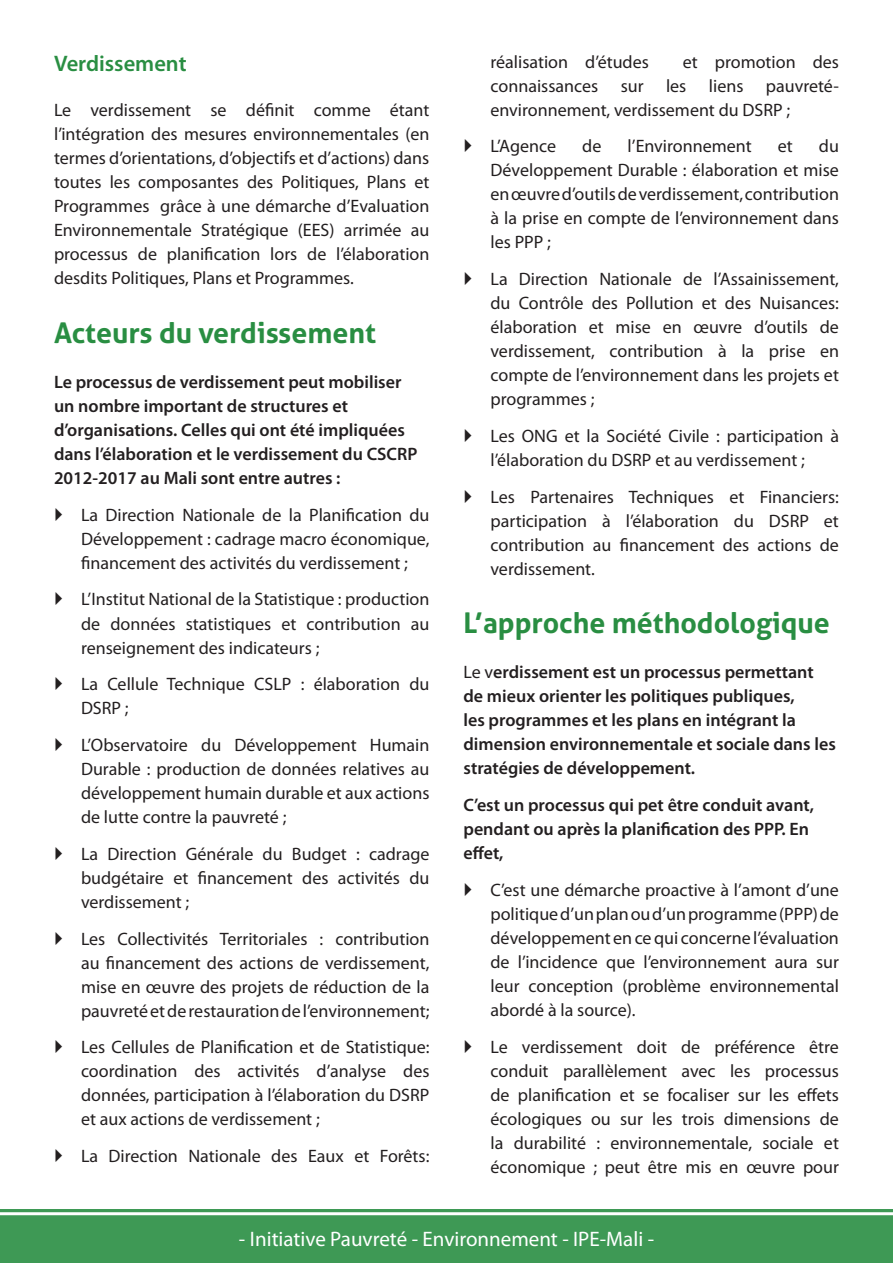
<style>
.page{position:relative;width:893px;height:1263px;background:#fff}
.page>*{position:absolute;margin:0;border:0;box-sizing:border-box;transform-origin:0 0}
.titre{font:700 28.5px "Aller";color:#298e42}
.sous_titre_2{font:600 22.5px "Myriad Pro";color:#298e42}
.t1{font:21px "Myriad Pro";color:#fff}
.puce{font:18px/24px "Myriad Pro";color:#231f20;text-align:justify}
.t2{font:600 18px/24px "Myriad Pro";color:#231f20}
.s1{font-weight:400}
</style>
<div class="page">
<div style="left:0;top:1209px;width:893px;height:54px;background:#3e9955"></div>
<hr style="left:0;top:1212px;width:893px;height:3px;background:#fff">
<p class="sous_titre_2" style="left:54px;top:49px;width:134px">Verdissement</p>
<p class="puce" style="left:54px;top:98px;width:377px">Le verdissement se définit comme étant l’intégration des mesures environnementales (en termes d’orientations, d’objectifs et d’actions) dans toutes les composantes des Politiques, Plans et Programmes grâce à une démarche d’Evaluation Environnementale Stratégique (EES) arrimée au processus de planification lors de l’élaboration desdits Politiques, Plans et Programmes.</p>
<p class="titre" style="left:54px;top:315px;width:324px">Acteurs du verdissement</p>
<p class="t2" style="left:54px;top:369px;width:365px">Le processus de verdissement peut mobiliser un nombre important de structures et d’organisations. Celles qui ont été impliquées dans l’élaboration et le verdissement du CSCRP 2012-2017 au Mali sont entre autres :</p>
<p class="puce" style="left:81px;top:502px;width:350px">La Direction Nationale de la Planification du Développement : cadrage macro économique, financement des activités du verdissement ;</p>
<p class="puce" style="left:81px;top:587px;width:350px">L’Institut National de la Statistique : production de données statistiques et contribution au renseignement des indicateurs ;</p>
<p class="puce" style="left:81px;top:672px;width:350px">La Cellule Technique CSLP : élaboration du<br>DSRP ;</p>
<p class="puce" style="left:81px;top:733px;width:350px">L’Observatoire du Développement Humain Durable : production de données relatives au développement humain durable et aux actions de lutte contre la pauvreté ;</p>
<p class="puce" style="left:81px;top:841px;width:350px">La Direction Générale du Budget : cadrage budgétaire et financement des activités du verdissement ;</p>
<p class="puce" style="left:81px;top:926px;width:350px">Les Collectivités Territoriales : contribution au financement des actions de verdissement, mise en œuvre des projets de réduction de la pauvreté et de restauration de l’environnement;</p>
<p class="puce" style="left:81px;top:1035px;width:350px">Les Cellules de Planification et de Statistique: coordination des activités d’analyse des données, participation à l’élaboration du DSRP et aux actions de verdissement ;</p>
<p class="puce" style="left:81px;top:1144px;width:350px">La Direction Nationale des Eaux et Forêts:</p>
<p class="puce" style="left:490px;top:49px;width:350px;text-indent:192px">et promotion des connaissances sur les liens pauvreté&shy;environnement, verdissement du DSRP ;</p>
<p class="puce" style="left:490px;top:134px;width:67px">L’Agence</p>
<p class="puce" style="left:582px;top:134px;width:21px">de</p>
<p class="puce" style="left:628px;top:134px;width:126px">l’Environnement</p>
<p class="puce" style="left:778px;top:134px;width:16px">et</p>
<p class="puce" style="left:490px;top:49px;width:160px">réalisation d’études</p>
<p class="puce" style="left:490px;top:134px;width:350px;text-indent:328px">du Développement Durable : élaboration et mise en œuvre d’outils de verdissement, contribution à la prise en compte de l’environnement dans les PPP ;</p>
<p class="puce" style="left:490px;top:267px;width:350px">La Direction Nationale de l’Assainissement, du Contrôle des Pollution et des Nuisances: élaboration et mise en œuvre d’outils de verdissement, contribution à la prise en compte de l’environnement dans les projets et programmes ;</p>
<p class="puce" style="left:490px;top:423px;width:350px">Les ONG et la Société Civile : participation à l’élaboration du DSRP et au verdissement ;</p>
<p class="puce" style="left:490px;top:484px;width:350px">Les Partenaires Techniques et Financiers: participation à l’élaboration du DSRP et contribution au financement des actions de verdissement.</p>
<p class="titre" style="left:463px;top:605px;width:368px">L’approche méthodologique</p>
<p class="t2" style="left:463px;top:660px;width:374px"><span class="s1">Le v</span>erdissement est un processus permettant de mieux orienter les politiques publiques,<br>les programmes et les plans en intégrant la dimension environnementale et sociale dans les stratégies de développement.</p>
<p class="t2" style="left:463px;top:793px;width:352px">C’est un processus qui pet être conduit avant, pendant ou après la planification des PPP. En effet,</p>
<p class="puce" style="left:490px;top:877px;width:350px">C’est une démarche proactive à l’amont d’une politique d’un plan ou d’un programme (PPP) de développement en ce qui concerne l’évaluation de l’incidence que l’environnement aura sur leur conception (problème environnemental abordé à la source).</p>
<p class="puce" style="left:490px;top:1034px;width:350px">Le verdissement doit de préférence être conduit parallèlement avec les processus de planification et se focaliser sur les effets écologiques ou sur les trois dimensions de la durabilité : environnementale, sociale et économique ; peut être mis en œuvre pour</p>
<p class="t1" style="left:239px;top:1226px;width:417px">- Initiative Pauvreté - Environnement - IPE-Mali -</p>
</div>
